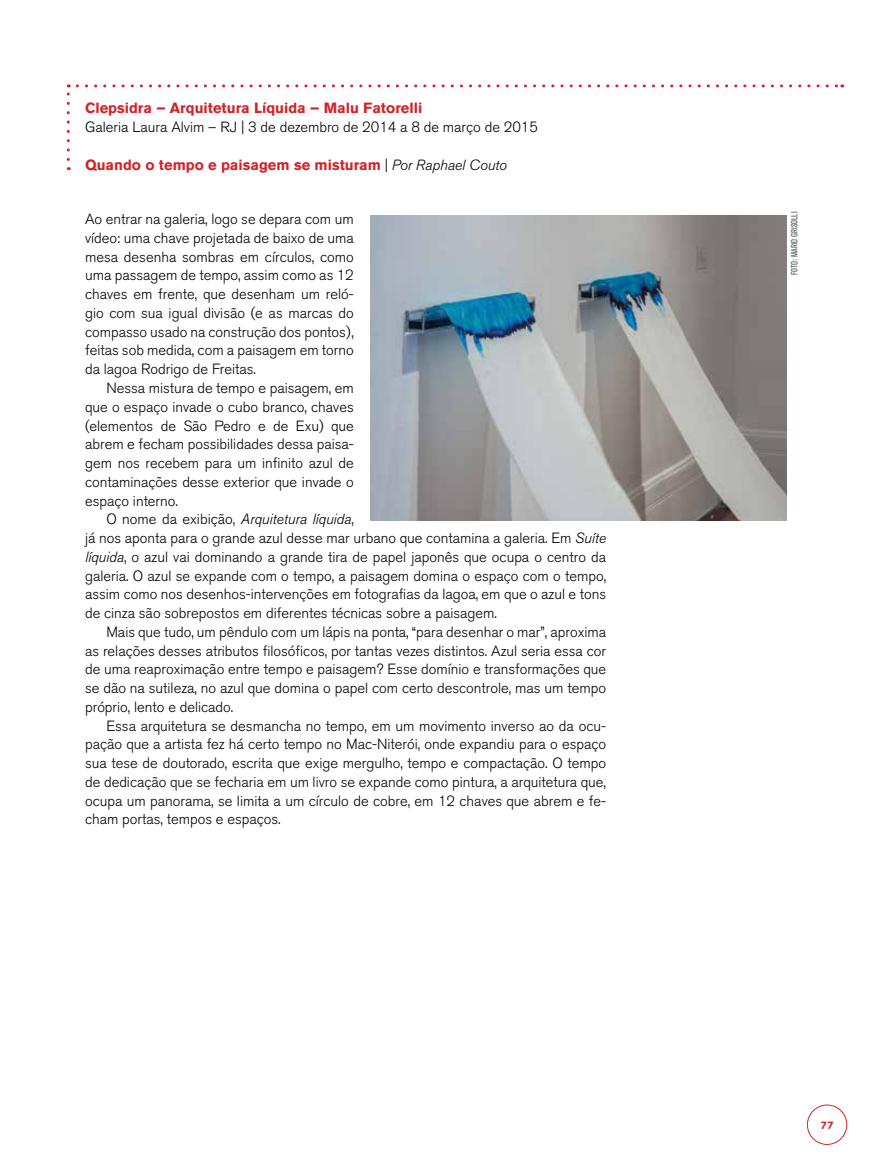
<style>
.page{position:relative;width:872px;height:1170px;background:#fff}
.page>*{position:absolute;margin:0;border:0;box-sizing:border-box;transform-origin:0 0}
.t1{font:300 14.7px/18.8px "Akzidenz Grotesk BQ";color:#000;text-align:justify}
.t2{font:700 14.7px "Akzidenz Grotesk BQ";color:#d2232a}
.t3{font:700 10.5px "Gotham Rounded";color:#d2232a}
.t4{font:condensed 9px "Akzidenz Grotesk BQ";color:#58595b}
.s1{font-weight:300;color:#000}
.s2{font-weight:300;font-style:italic;color:#000}
.s3{font-style:italic}
</style>
<div class="page">
<img style="left:371px;top:216px;width:416px;height:304px">
<svg style="left:67px;top:84px;width:3px;height:75px"></svg>
<svg style="left:77px;top:84px;width:766px;height:3px"></svg>
<div style="left:807px;top:1104px;width:40px;height:40px;border:1px solid #d2232a;border-radius:50%"></div>
<p class="t2" style="left:85px;top:100px;width:339px">Clepsidra – Arquitetura Líquida – Malu Fatorelli</p>
<p class="t1" style="left:85px;top:118px;width:454px">Galeria Laura Alvim – RJ | 3 de dezembro de 2014 a 8 de março de 2015</p>
<p class="t2" style="left:85px;top:156px;width:423px">Quando o tempo e paisagem se misturam <span class="s1">|</span> <span class="s2">Por Raphael Couto</span></p>
<p class="t1" style="left:85px;top:210px;width:270px">Ao entrar na galeria, logo se depara com um vídeo: uma chave projetada de baixo de uma mesa desenha sombras em círculos, como uma passagem de tempo, assim como as 12 chaves em frente, que desenham um reló&shy;gio com sua igual divisão (e as marcas do compasso usado na construção dos pontos), feitas sob medida, com a paisagem em torno da lagoa Rodrigo de Freitas.</p>
<p class="t1" style="left:85px;top:379px;width:270px;text-indent:21px">Nessa mistura de tempo e paisagem, em que o espaço invade o cubo branco, chaves (elementos de São Pedro e de Exu) que abrem e fecham possibilidades dessa paisa&shy;gem nos recebem para um infinito azul de contaminações desse exterior que invade o espaço interno.</p>
<p class="t1" style="left:85px;top:510px;width:522px;text-align:left;text-indent:21px">O nome da exibição, <span class="s3">Arquitetura líquida</span>,<br>já nos aponta para o grande azul desse mar urbano que contamina a galeria. Em <span class="s3">Suíte líquida</span>, o azul vai dominando a grande tira de papel japonês que ocupa o centro da galeria. O azul se expande com o tempo, a paisagem domina o espaço com o tempo, assim como nos desenhos-intervenções em fotografias da lagoa, em que o azul e tons de cinza são sobrepostos em diferentes técnicas sobre a paisagem.</p>
<p class="t1" style="left:85px;top:622px;width:522px;text-indent:21px">Mais que tudo, um pêndulo com um lápis na ponta, “para desenhar o mar”, aproxima as relações desses atributos filosóficos, por tantas vezes distintos. Azul seria essa cor de uma reaproximação entre tempo e paisagem? Esse domínio e transformações que se dão na sutileza, no azul que domina o papel com certo descontrole, mas um tempo próprio, lento e delicado.</p>
<p class="t1" style="left:85px;top:716px;width:522px;text-indent:21px">Essa arquitetura se desmancha no tempo, em um movimento inverso ao da ocu&shy;pação que a artista fez há certo tempo no Mac-Niterói, onde expandiu para o espaço sua tese de doutorado, escrita que exige mergulho, tempo e compactação. O tempo de dedicação que se fecharia em um livro se expande como pintura, a arquitetura que, ocupa um panorama, se limita a um círculo de cobre, em 12 chaves que abrem e fe&shy;cham portas, tempos e espaços.</p>
<p class="t4" style="left:789px;top:275px;width:65px;rotate:-90deg">FOTO: Mario Grisolli</p>
<p class="t3" style="left:820px;top:1117px;width:14px">77</p>
</div>
